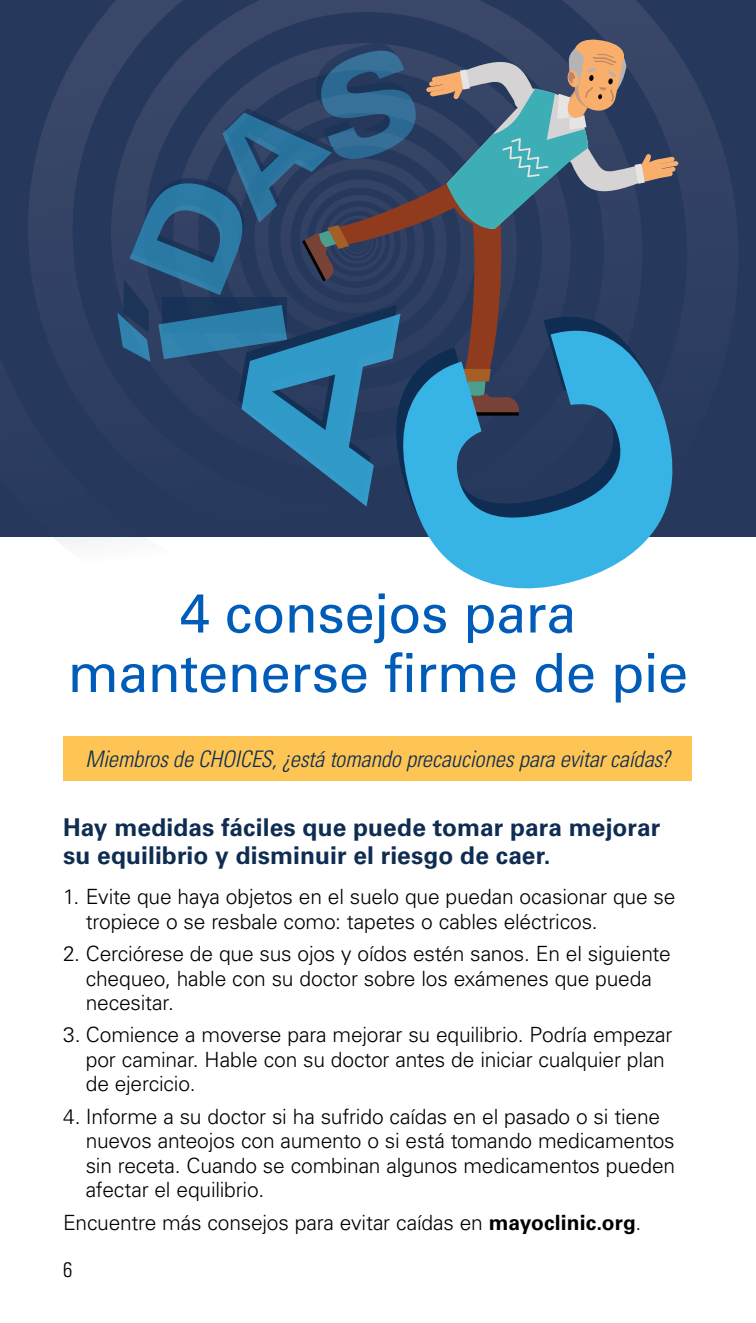
<style>
.page{position:relative;width:756px;height:1323px;background:#fff}
.page>*{position:absolute;margin:0;border:0;box-sizing:border-box;transform-origin:0 0}
.t1{font:54.25px/59.5px "Univers LT Std";letter-spacing:-.005em;color:#005cb9;text-align:center}
.t2{font:700 24.5px/28px "Univers LT Std";letter-spacing:.005em;color:#0f2d52}
.t3{font:italic 300 condensed 22.75px "Univers LT Std";letter-spacing:-.005em;color:#0f2d52}
.t4{font:300 21px/24.5px "Univers LT Std";letter-spacing:-.01em;color:#000}
.t5{font:300 condensed 21px "Univers LT Std";color:#000}
.s1{font-weight:700}
</style>
<div class="page">
<div style="left:64px;top:737px;width:628px;height:44px;background:#fec555"></div>
<div style="left:0;top:0;width:756px;height:537px;background:#26395d"></div>
<svg style="left:28px;top:0;width:709px;height:545px"></svg>
<svg style="left:400px;top:313px;width:280px;height:276px;fill:#37b4e5"></svg>
<svg style="left:117px;top:33px;width:562px;height:474px"></svg>
<h2 class="t1" style="left:68px;top:584px;width:622px">4 consejos para mantenerse firme de pie</h2>
<p class="t3" style="left:86px;top:745px;width:586px">Miembros de CHOICES, ¿está tomando precauciones para evitar caídas?</p>
<p class="t2" style="left:63px;top:814px;width:599px">Hay medidas fáciles que puede tomar para mejorar su equilibrio y disminuir el riesgo de caer.</p>
<p class="t4" style="left:86px;top:885px;width:591px;text-indent:-23px">1. Evite que haya objetos en el suelo que puedan ocasionar que se tropiece o se resbale como: tapetes o cables eléctricos.</p>
<p class="t4" style="left:86px;top:941px;width:586px;text-indent:-23px">2. Cerciórese de que sus ojos y oídos estén sanos. En el siguiente chequeo, hable con su doctor sobre los exámenes que pueda necesitar.</p>
<p class="t4" style="left:86px;top:1023px;width:588px;text-indent:-23px">3. Comience a moverse para mejorar su equilibrio. Podría empezar por caminar. Hable con su doctor antes de iniciar cualquier plan de ejercicio.</p>
<p class="t4" style="left:86px;top:1104px;width:591px;text-indent:-23px">4. Informe a su doctor si ha sufrido caídas en el pasado o si tiene nuevos anteojos con aumento o si está tomando medicamentos sin receta. Cuando se combinan algunos medicamentos pueden afectar el equilibrio.</p>
<p class="t4" style="left:63px;top:1211px;width:580px">Encuentre más consejos para evitar caídas en <span class="s1">mayoclinic.org</span>.</p>
<p class="t5" style="left:63px;top:1257px;width:11px">6</p>
</div>
